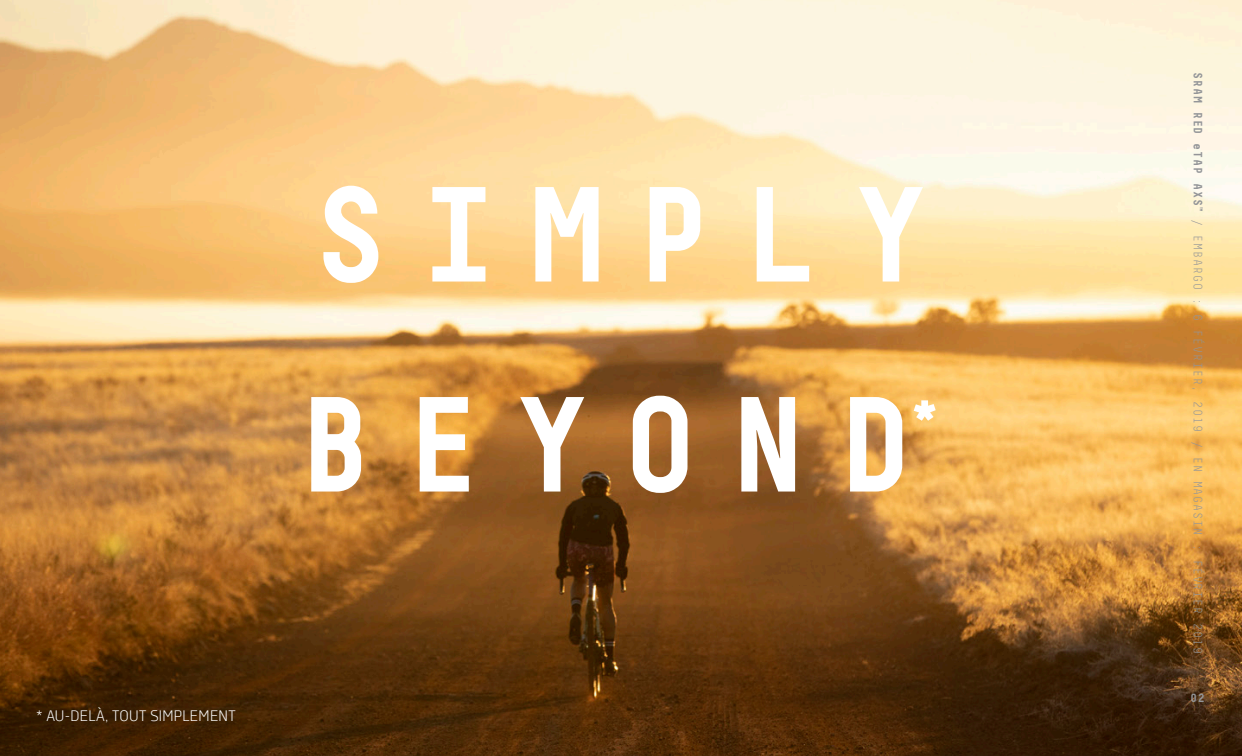
<style>
.page{position:relative;width:1242px;height:756px;background:#fff}
.page>*{position:absolute;margin:0;border:0;box-sizing:border-box;transform-origin:0 0}
.Headline_2_BLK{font:700 135px "Decima Mono W01";letter-spacing:.2em;color:#fff}
.Text_1_BLK{font:300 15.15px "Decima Nova W01";letter-spacing:.02em;color:#fff}
.t1{font:300 12px "Decima Mono W01";letter-spacing:.06em;color:#939598}
.t2{font:700 12px "Decima Mono W01";color:#939598}
.s1{font-weight:700}
</style>
<div class="page">
<img style="left:0;top:0;width:1242px;height:756px">
<p class="Headline_2_BLK" style="left:311px;top:154px;width:623px">SIMPLY</p>
<p class="Headline_2_BLK" style="left:296px;top:364px;width:652px">BEYOND<sup>*</sup></p>
<p class="Text_1_BLK" style="left:36px;top:707px;width:201px">* AU-DELÀ, TOUT SIMPLEMENT</p>
<p class="t1" style="left:1205px;top:72px;width:584px;rotate:90deg"><span class="s1">SRAM RED eTAP AXS</span><sup>™</sup> / EMBARGO : 6 FÉVRIER, 2019 / EN MAGASIN : FÉVRIER 2019</p>
<p class="t2" style="left:1190px;top:691px;width:16px">02</p>
</div>
